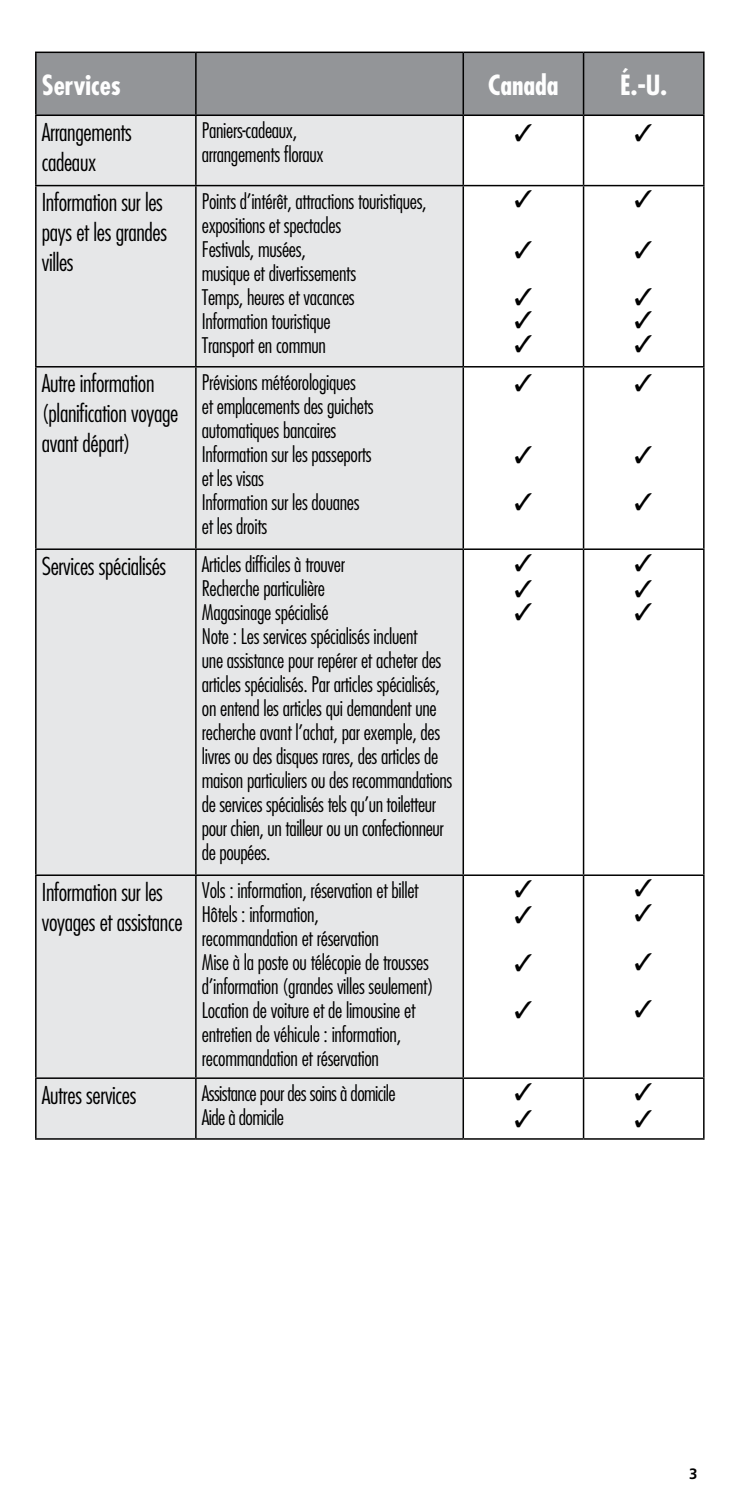
<style>
.page{position:relative;width:756px;height:1512px;background:#fff}
.page>*{position:absolute;margin:0;border:0;box-sizing:border-box;transform-origin:0 0}
.t1{font:700 condensed 27px "Futura";color:#fefefe}
.t2{font:300 condensed 24px/30px "Futura";letter-spacing:-.015em;color:#000}
.t3{font:300 condensed 21px/24px "Futura";letter-spacing:-.015em;color:#000}
.t4{font:700 15px "Frutiger";color:#000}
</style>
<div class="page">
<hr style="left:0;top:54px;width:1px;height:72px;background:#000">
<div style="left:37px;top:53px;width:666px;height:62px;background:#939598"></div>
<div style="left:37px;top:116px;width:426px;height:1022px;background:#e6e7e8"></div>
<svg style="left:464px;top:116px;width:239px;height:1022px"></svg>
<hr style="left:35px;top:52px;width:161px;height:1px;background:#000">
<hr style="left:35px;top:53px;width:2px;height:62px;background:#000">
<hr style="left:196px;top:52px;width:267px;height:1px;background:#000">
<hr style="left:195px;top:53px;width:2px;height:62px;background:#000">
<hr style="left:463px;top:52px;width:121px;height:1px;background:#000">
<hr style="left:463px;top:53px;width:1px;height:62px;background:#000">
<hr style="left:584px;top:52px;width:121px;height:1px;background:#000">
<hr style="left:583px;top:53px;width:1px;height:62px;background:#000">
<hr style="left:703px;top:53px;width:2px;height:62px;background:#000">
<hr style="left:35px;top:115px;width:161px;height:1px;background:#000">
<hr style="left:35px;top:116px;width:2px;height:69px;background:#000">
<hr style="left:196px;top:115px;width:267px;height:1px;background:#000">
<hr style="left:195px;top:116px;width:2px;height:69px;background:#000">
<hr style="left:463px;top:115px;width:121px;height:1px;background:#000">
<hr style="left:463px;top:116px;width:1px;height:69px;background:#000">
<hr style="left:584px;top:115px;width:121px;height:1px;background:#000">
<hr style="left:583px;top:116px;width:1px;height:69px;background:#000">
<hr style="left:703px;top:116px;width:2px;height:69px;background:#000">
<hr style="left:35px;top:185px;width:161px;height:1px;background:#000">
<hr style="left:35px;top:186px;width:2px;height:180px;background:#000">
<hr style="left:196px;top:185px;width:267px;height:1px;background:#000">
<hr style="left:195px;top:186px;width:2px;height:180px;background:#000">
<hr style="left:463px;top:185px;width:121px;height:1px;background:#000">
<hr style="left:463px;top:186px;width:1px;height:180px;background:#000">
<hr style="left:584px;top:185px;width:121px;height:1px;background:#000">
<hr style="left:583px;top:186px;width:1px;height:180px;background:#000">
<hr style="left:703px;top:186px;width:2px;height:180px;background:#000">
<hr style="left:35px;top:366px;width:161px;height:2px;background:#000">
<hr style="left:35px;top:368px;width:2px;height:180px;background:#000">
<hr style="left:196px;top:366px;width:267px;height:2px;background:#000">
<hr style="left:195px;top:368px;width:2px;height:180px;background:#000">
<hr style="left:463px;top:366px;width:121px;height:2px;background:#000">
<hr style="left:463px;top:368px;width:1px;height:180px;background:#000">
<hr style="left:584px;top:366px;width:121px;height:2px;background:#000">
<hr style="left:583px;top:368px;width:1px;height:180px;background:#000">
<hr style="left:703px;top:368px;width:2px;height:180px;background:#000">
<hr style="left:35px;top:548px;width:161px;height:2px;background:#000">
<hr style="left:35px;top:550px;width:2px;height:324px;background:#000">
<hr style="left:196px;top:548px;width:267px;height:2px;background:#000">
<hr style="left:195px;top:550px;width:2px;height:324px;background:#000">
<hr style="left:463px;top:548px;width:121px;height:2px;background:#000">
<hr style="left:463px;top:550px;width:1px;height:324px;background:#000">
<hr style="left:584px;top:548px;width:121px;height:2px;background:#000">
<hr style="left:583px;top:550px;width:1px;height:324px;background:#000">
<hr style="left:703px;top:550px;width:2px;height:324px;background:#000">
<hr style="left:35px;top:874px;width:161px;height:2px;background:#000">
<hr style="left:35px;top:876px;width:2px;height:201px;background:#000">
<hr style="left:196px;top:874px;width:267px;height:2px;background:#000">
<hr style="left:195px;top:876px;width:2px;height:201px;background:#000">
<hr style="left:463px;top:874px;width:121px;height:2px;background:#000">
<hr style="left:463px;top:876px;width:1px;height:201px;background:#000">
<hr style="left:584px;top:874px;width:121px;height:2px;background:#000">
<hr style="left:583px;top:876px;width:1px;height:201px;background:#000">
<hr style="left:703px;top:876px;width:2px;height:201px;background:#000">
<hr style="left:35px;top:1077px;width:161px;height:2px;background:#000">
<hr style="left:35px;top:1079px;width:2px;height:59px;background:#000">
<hr style="left:196px;top:1077px;width:267px;height:2px;background:#000">
<hr style="left:195px;top:1079px;width:2px;height:59px;background:#000">
<hr style="left:463px;top:1077px;width:121px;height:2px;background:#000">
<hr style="left:463px;top:1079px;width:1px;height:59px;background:#000">
<hr style="left:584px;top:1077px;width:121px;height:2px;background:#000">
<hr style="left:583px;top:1079px;width:1px;height:59px;background:#000">
<hr style="left:703px;top:1079px;width:2px;height:59px;background:#000">
<hr style="left:35px;top:1138px;width:161px;height:2px;background:#000">
<hr style="left:196px;top:1138px;width:267px;height:2px;background:#000">
<hr style="left:463px;top:1138px;width:121px;height:2px;background:#000">
<hr style="left:584px;top:1138px;width:121px;height:2px;background:#000">
<svg style="left:515px;top:124px;width:17px;height:17px"></svg>
<svg style="left:635px;top:124px;width:17px;height:17px"></svg>
<svg style="left:515px;top:191px;width:17px;height:17px"></svg>
<svg style="left:635px;top:191px;width:17px;height:17px"></svg>
<svg style="left:515px;top:241px;width:17px;height:18px"></svg>
<svg style="left:635px;top:241px;width:17px;height:18px"></svg>
<svg style="left:515px;top:288px;width:17px;height:17px"></svg>
<svg style="left:635px;top:288px;width:17px;height:17px"></svg>
<svg style="left:515px;top:311px;width:17px;height:17px"></svg>
<svg style="left:635px;top:311px;width:17px;height:17px"></svg>
<svg style="left:515px;top:335px;width:17px;height:17px"></svg>
<svg style="left:635px;top:335px;width:17px;height:17px"></svg>
<svg style="left:515px;top:374px;width:17px;height:17px"></svg>
<svg style="left:635px;top:374px;width:17px;height:17px"></svg>
<svg style="left:515px;top:446px;width:17px;height:17px"></svg>
<svg style="left:635px;top:446px;width:17px;height:17px"></svg>
<svg style="left:515px;top:493px;width:17px;height:17px"></svg>
<svg style="left:635px;top:493px;width:17px;height:17px"></svg>
<svg style="left:515px;top:554px;width:17px;height:17px"></svg>
<svg style="left:635px;top:554px;width:17px;height:17px"></svg>
<svg style="left:515px;top:580px;width:17px;height:17px"></svg>
<svg style="left:635px;top:580px;width:17px;height:17px"></svg>
<svg style="left:515px;top:603px;width:17px;height:17px"></svg>
<svg style="left:635px;top:603px;width:17px;height:17px"></svg>
<svg style="left:515px;top:880px;width:17px;height:17px"></svg>
<svg style="left:635px;top:879px;width:17px;height:17px"></svg>
<svg style="left:515px;top:906px;width:17px;height:17px"></svg>
<svg style="left:635px;top:904px;width:17px;height:17px"></svg>
<svg style="left:515px;top:954px;width:17px;height:18px"></svg>
<svg style="left:635px;top:953px;width:17px;height:17px"></svg>
<svg style="left:515px;top:1001px;width:17px;height:17px"></svg>
<svg style="left:635px;top:1000px;width:17px;height:17px"></svg>
<svg style="left:515px;top:1083px;width:17px;height:17px"></svg>
<svg style="left:635px;top:1083px;width:17px;height:17px"></svg>
<svg style="left:515px;top:1110px;width:17px;height:17px"></svg>
<svg style="left:635px;top:1110px;width:17px;height:17px"></svg>
<p class="t1" style="left:42px;top:67px;width:81px">Services</p>
<p class="t1" style="left:488px;top:67px;width:72px">Canada</p>
<p class="t1" style="left:620px;top:67px;width:49px">É.-U.</p>
<p class="t2" style="left:42px;top:117px;width:92px">Arrangements cadeaux</p>
<p class="t3" style="left:202px;top:118px;width:123px">Paniers-cadeaux, arrangements floraux</p>
<p class="t2" style="left:42px;top:187px;width:127px">Information sur les pays et les grandes villes</p>
<p class="t3" style="left:202px;top:189px;width:226px">Points d’intérêt, attractions touristiques, expositions et spectacles</p>
<p class="t3" style="left:202px;top:237px;width:156px">Festivals, musées, musique et divertissements</p>
<p class="t3" style="left:202px;top:285px;width:154px">Temps, heures et vacances</p>
<p class="t3" style="left:202px;top:309px;width:130px">Information touristique</p>
<p class="t3" style="left:202px;top:333px;width:126px">Transport en commun</p>
<p class="t2" style="left:42px;top:368px;width:138px">Autre information (planification voyage avant départ)</p>
<p class="t3" style="left:202px;top:370px;width:173px">Prévisions météorologiques<br>et emplacements des guichets automatiques bancaires</p>
<p class="t3" style="left:202px;top:442px;width:171px">Information sur les passeports et les visas</p>
<p class="t3" style="left:202px;top:490px;width:159px">Information sur les douanes et les droits</p>
<p class="t2" style="left:42px;top:551px;width:126px">Services spécialisés</p>
<p class="t3" style="left:202px;top:552px;width:145px">Articles difficiles à trouver</p>
<p class="t3" style="left:202px;top:576px;width:125px">Recherche particulière</p>
<p class="t3" style="left:202px;top:600px;width:252px">Magasinage spécialisé<br>Note : Les services spécialisés incluent<br>une assistance pour repérer et acheter des articles spécialisés. Par articles spécialisés, on entend les articles qui demandent une recherche avant l’achat, par exemple, des livres ou des disques rares, des articles de maison particuliers ou des recommandations de services spécialisés tels qu’un toiletteur pour chien, un tailleur ou un confectionneur de poupées.</p>
<p class="t2" style="left:42px;top:877px;width:142px">Information sur les voyages et assistance</p>
<p class="t3" style="left:202px;top:878px;width:218px">Vols : information, réservation et billet</p>
<p class="t3" style="left:202px;top:902px;width:179px">Hôtels : information, recommandation et réservation</p>
<p class="t3" style="left:202px;top:950px;width:233px">Mise à la poste ou télécopie de trousses d’information (grandes villes seulement)</p>
<p class="t3" style="left:202px;top:998px;width:215px">Location de voiture et de limousine et entretien de véhicule : information, recommandation et réservation</p>
<p class="t2" style="left:42px;top:1080px;width:96px">Autres services</p>
<p class="t3" style="left:202px;top:1081px;width:195px">Assistance pour des soins à domicile</p>
<p class="t3" style="left:202px;top:1105px;width:83px">Aide à domicile</p>
<p class="t4" style="left:689px;top:1465px;width:10px">3</p>
</div>
